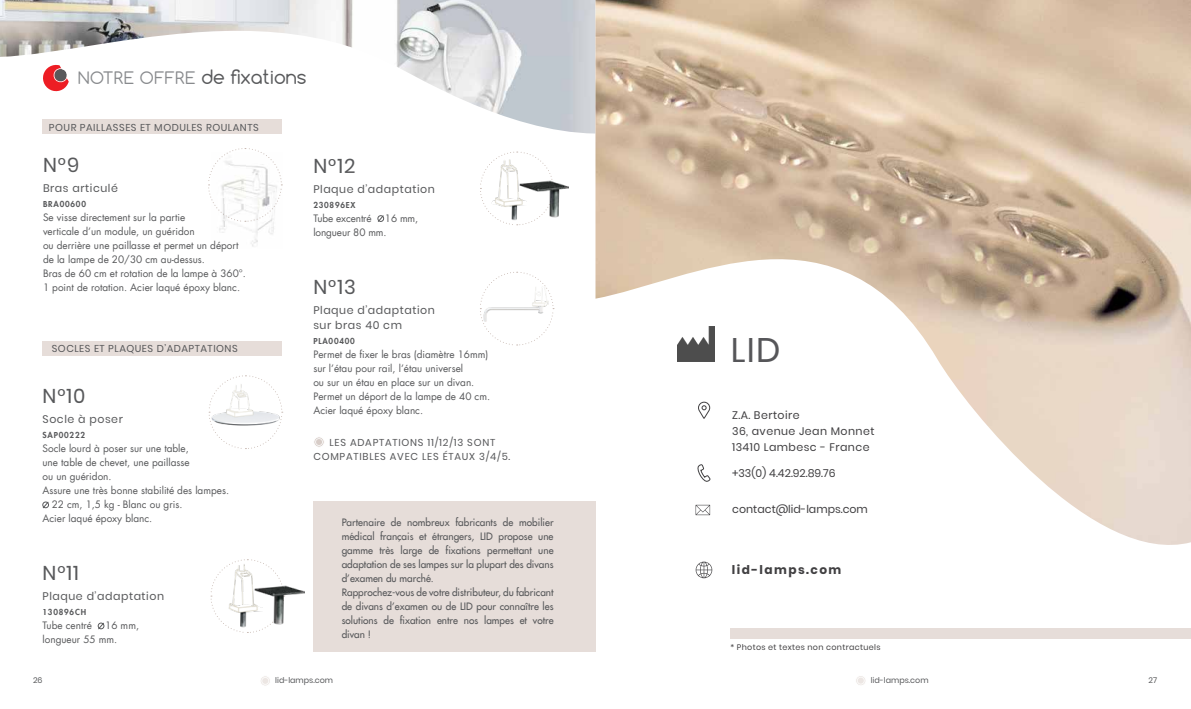
<style>
.page{position:relative;width:1191px;height:709px;background:#fff}
.page>*{position:absolute;margin:0;border:0;box-sizing:border-box;transform-origin:0 0}
.t1{font:34px "Poppins";color:#565659}
.t2{font:20px "Poppins";letter-spacing:.05em;color:#58595b}
.t3{font:18.7px "Comfortaa";color:#58595b}
.t4{font:700 12.1px "Poppins";letter-spacing:.12em;color:#414042}
.t5{font:11px/15px "Poppins";letter-spacing:.05em;color:#58595b}
.t6{font:11px/16px "Poppins";letter-spacing:.04em;color:#414042}
.t7{font:11px "Poppins";color:#414042}
.t8{font:10px/14px "Futura LT";color:#58595b}
.t9{font:10px/14px "Futura LT";color:#58595b}
.t10{font:10px "Poppins";letter-spacing:.05em;color:#58595b}
.t11{font:10px/14px "Poppins";letter-spacing:.075em;color:#58595b;text-align:center}
.t12{font:800 8px "Futura LT";letter-spacing:.1em;color:#58595b}
.t13{font:8px "Poppins";color:#58595b}
.t14{font:8px "Poppins";letter-spacing:.04em;color:#414042}
.s1{font-size:16.2px;color:#888a8d}
</style>
<div class="page">
<div style="left:43px;top:341px;width:239px;height:14px;background:#e6ddd9"></div>
<div style="left:313px;top:501px;width:282px;height:151px;background:#e6ddd9"></div>
<svg style="left:208px;top:402px;width:75px;height:47px"></svg>
<img style="left:0;top:0;width:595px;height:133px">
<svg style="left:208px;top:148px;width:51px;height:53px"></svg>
<img style="left:212px;top:152px;width:70px;height:95px">
<img style="left:210px;top:375px;width:70px;height:58px">
<div style="left:313px;top:436px;width:12px;height:11px;border:1px solid #fff;border-radius:50%"></div>
<div style="left:315px;top:438px;width:7px;height:7px;background:#d7ccc7;border-radius:50%"></div>
<div style="left:315px;top:438px;width:8px;height:8px;border:1px solid #fff;border-radius:50%"></div>
<svg style="left:210px;top:559px;width:72px;height:74px"></svg>
<img style="left:225px;top:561px;width:37px;height:68px">
<img style="left:255px;top:585px;width:49px;height:40px">
<svg style="left:480px;top:151px;width:73px;height:75px"></svg>
<img style="left:488px;top:154px;width:38px;height:67px">
<img style="left:519px;top:181px;width:50px;height:39px">
<div style="left:855px;top:675px;width:11px;height:10px;background:#f3f0ee;border-radius:50%"></div>
<div style="left:855px;top:675px;width:11px;height:11px;border:1px solid #fff;border-radius:50%"></div>
<svg style="left:857px;top:677px;width:7px;height:7px"></svg>
<div style="left:856px;top:676px;width:8px;height:8px;border:1px solid #fff;border-radius:50%"></div>
<div style="left:260px;top:675px;width:10px;height:11px;background:#f1edea;border-radius:50%"></div>
<div style="left:260px;top:675px;width:11px;height:11px;border:1px solid #fff;border-radius:50%"></div>
<div style="left:262px;top:677px;width:7px;height:7px;background:#ece6e3;border-radius:50%"></div>
<div style="left:261px;top:677px;width:8px;height:8px;border:1px solid #fff;border-radius:50%"></div>
<svg style="left:42px;top:501px;width:7px;height:7px"></svg>
<svg style="left:98px;top:622px;width:6px;height:7px"></svg>
<svg style="left:42px;top:63px;width:27px;height:30px"></svg>
<svg style="left:377px;top:215px;width:7px;height:7px"></svg>
<svg style="left:480px;top:271px;width:74px;height:75px"></svg>
<img style="left:483px;top:284px;width:65px;height:40px">
<img style="left:595px;top:0;width:596px;height:546px">
<div style="left:730px;top:628px;width:461px;height:10px;background:#e6ddd9"></div>
<svg style="left:698px;top:401px;width:12px;height:18px"></svg>
<svg style="left:697px;top:464px;width:13px;height:18px"></svg>
<svg style="left:695px;top:505px;width:15px;height:10px"></svg>
<svg style="left:695px;top:561px;width:17px;height:17px"></svg>
<img style="left:677px;top:327px;width:37px;height:34px">
<h3 class="t3" style="left:78px;top:65px;width:230px"><span class="s1">NOTRE OFFRE</span> de fixations</h3>
<p class="t10" style="left:49px;top:122px;width:211px">POUR PAILLASSES ET MODULES ROULANTS</p>
<h2 class="t2" style="left:43px;top:154px;width:38px">N°9</h2>
<p class="t5" style="left:43px;top:181px;width:76px">Bras articulé</p>
<p class="t12" style="left:43px;top:199px;width:45px">BRA00600</p>
<p class="t8" style="left:43px;top:211px;width:204px">Se visse directement sur la partie<br>verticale d’un module, un guéridon<br>ou derrière une paillasse et permet un déport de la lampe de 20/30 cm au-dessus.<br>Bras de 60 cm et rotation de la lampe à 360°.<br>1 point de rotation. Acier laqué époxy blanc.</p>
<p class="t10" style="left:52px;top:343px;width:187px">SOCLES ET PLAQUES D’ADAPTATIONS</p>
<h2 class="t2" style="left:43px;top:384px;width:45px">N°10</h2>
<p class="t5" style="left:43px;top:412px;width:82px">Socle à poser</p>
<p class="t12" style="left:43px;top:430px;width:44px">SAP00222</p>
<p class="t8" style="left:43px;top:441px;width:148px">Socle lourd à poser sur une table,</p>
<p class="t8" style="left:43px;top:455px;width:149px">une table de chevet, une paillasse</p>
<p class="t8" style="left:43px;top:469px;width:71px">ou un guéridon.</p>
<p class="t8" style="left:43px;top:483px;width:188px">Assure une très bonne stabilité des lampes.</p>
<p class="t8" style="left:52px;top:497px;width:132px">22 cm, 1,5 kg - Blanc ou gris.</p>
<p class="t8" style="left:43px;top:511px;width:111px">Acier laqué époxy blanc.</p>
<h2 class="t2" style="left:43px;top:561px;width:38px">N°11</h2>
<p class="t5" style="left:43px;top:589px;width:123px">Plaque d’adaptation</p>
<p class="t12" style="left:43px;top:607px;width:45px">130896CH</p>
<p class="t8" style="left:43px;top:618px;width:51px">Tube centré</p>
<p class="t8" style="left:43px;top:618px;width:98px;text-indent:63px">16 mm, longueur 55 mm.</p>
<h2 class="t2" style="left:313px;top:154px;width:44px">N°12</h2>
<p class="t5" style="left:313px;top:181px;width:123px">Plaque d’adaptation</p>
<p class="t12" style="left:313px;top:199px;width:44px">230896EX</p>
<p class="t8" style="left:313px;top:211px;width:60px">Tube excentré</p>
<p class="t8" style="left:313px;top:211px;width:106px;text-indent:72px">16 mm, longueur 80 mm.</p>
<h2 class="t2" style="left:313px;top:275px;width:44px">N°13</h2>
<p class="t5" style="left:313px;top:302px;width:123px">Plaque d’adaptation sur bras 40 cm</p>
<p class="t12" style="left:313px;top:335px;width:43px">PLA00400</p>
<p class="t8" style="left:313px;top:347px;width:178px">Permet de fixer le bras (diamètre 16mm) sur l’étau pour rail, l’étau universel<br>ou sur un étau en place sur un divan.<br>Permet un déport de la lampe de 40 cm.<br>Acier laqué époxy blanc.</p>
<p class="t11" style="left:313px;top:435px;width:198px">LES ADAPTATIONS 11/12/13 SONT<br>COMPATIBLES AVEC LES ÉTAUX 3/4/5.</p>
<p class="t9" style="left:342px;top:515px;width:213px">Partenaire de nombreux fabricants de mobilier médical français et étrangers, LID propose une gamme très large de fixations permettant une adaptation de ses lampes sur la plupart des divans d’examen du marché.<br>Rapprochez-vous de votre distributeur, du fabricant de divans d’examen ou de LID pour connaître les solutions de fixation entre nos lampes et votre divan !</p>
<h1 class="t1" style="left:730px;top:330px;width:51px">LID</h1>
<p class="t6" style="left:732px;top:407px;width:144px">Z.A. Bertoire<br>36, avenue Jean Monnet<br>13410 Lambesc - France</p>
<p class="t6" style="left:732px;top:465px;width:105px">+33(0) 4.42.92.89.76</p>
<p class="t7" style="left:732px;top:503px;width:137px">contact@lid-lamps.com</p>
<p class="t4" style="left:732px;top:563px;width:111px">lid-lamps.com</p>
<p class="t14" style="left:730px;top:642px;width:151px">* Photos et textes non contractuels</p>
<p class="t13" style="left:33px;top:676px;width:11px">26</p>
<p class="t13" style="left:275px;top:676px;width:59px">lid-lamps.com</p>
<p class="t13" style="left:870px;top:676px;width:59px">lid-lamps.com</p>
<p class="t13" style="left:1148px;top:676px;width:10px">27</p>
</div>
